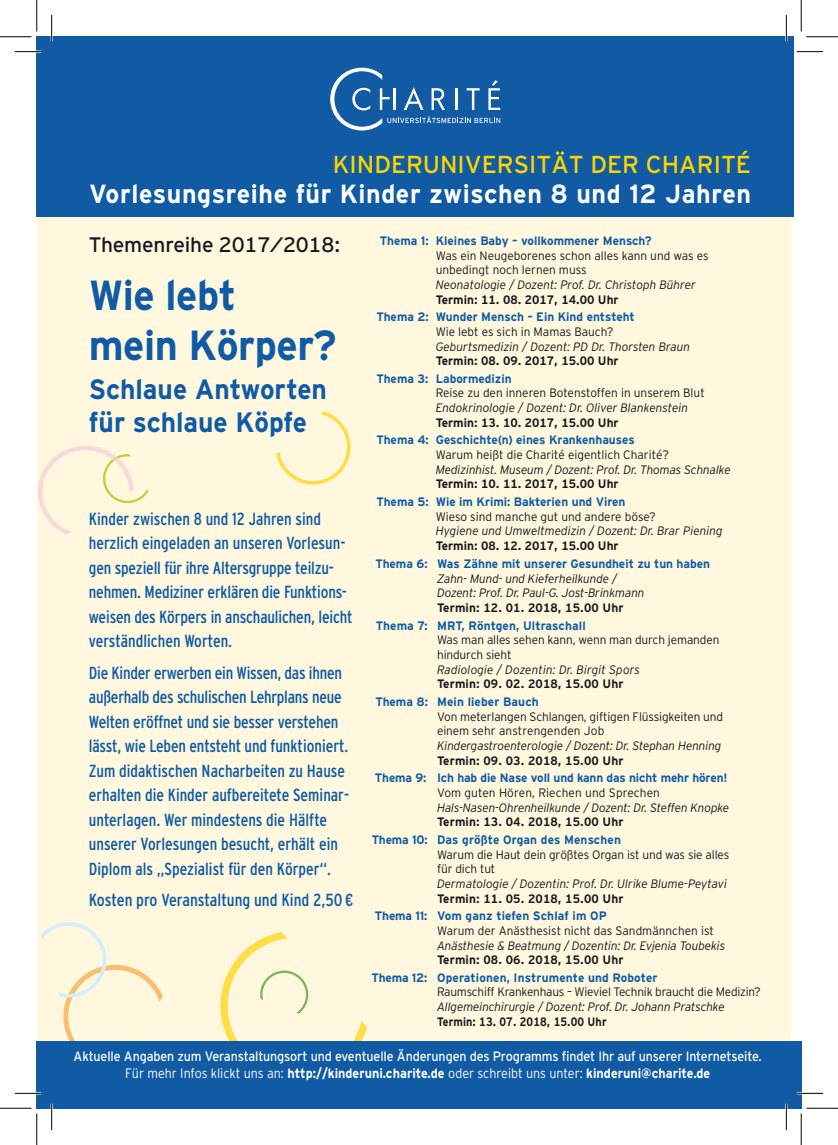
<style>
.page{position:relative;width:838px;height:1145px;background:#fff}
.page>*{position:absolute;margin:0;border:0;box-sizing:border-box;transform-origin:0 0}
.t1{font:700 42px/50.4px "Interstate";letter-spacing:-.01em;color:#105ba4;scale:.94 1}
.t2{font:700 28px/33.2px "Interstate";color:#105ba4;scale:.94 1}
.t3{font:700 26.25px "Interstate";letter-spacing:.025em;color:#fff;scale:.95 1}
.t4{font:24.5px "Interstate";color:#ffd500}
.t5{font:21px "Interstate Tab";letter-spacing:-.01em;color:#1a171c}
.t6{font:condensed 17.5px/24.5px "Interstate";letter-spacing:-.005em;color:#105ba4}
.t7{font:13.65px/17.5px "Interstate";letter-spacing:-.01em;color:#fff;text-align:center;scale:.92 1}
.t8{font:italic 300 12.25px/14.7px "Interstate";letter-spacing:-.01em;color:#1a171c}
.t9{font:300 12.25px/14.7px "Interstate";letter-spacing:-.01em;color:#1a171c}
.t10{font:700 12.25px "Interstate";color:#105ba4}
.t11{font:700 12.25px "Interstate Tab";letter-spacing:.01em;color:#1a171c}
.t12{font:italic 300 12.25px "Interstate";letter-spacing:.01em;color:#1a171c}
.t13{font:300 12.25px "Interstate";letter-spacing:.01em;color:#1a171c}
.t14{font:700 12.25px "Interstate Tab";letter-spacing:.01em;color:#1a171c;scale:.88 1}
.s1{font-weight:300}
.s2{font-weight:700}
</style>
<div class="page">
<div style="left:37px;top:127px;width:753px;height:957px;background:#fff8df"></div>
<svg style="left:40px;top:922px;width:123px;height:119px"></svg>
<svg style="left:220px;top:932px;width:147px;height:109px"></svg>
<div style="left:37px;top:37px;width:756px;height:180px;background:#105ba4"></div>
<div style="left:37px;top:1041px;width:764px;height:67px;background:#105ba4"></div>
<svg style="left:38px;top:446px;width:110px;height:89px"></svg>
<svg style="left:330px;top:68px;width:170px;height:63px"></svg>
<svg style="left:276px;top:411px;width:75px;height:74px"></svg>
<hr style="left:15px;top:51px;width:26px;height:2px;background:#fff">
<hr style="left:15px;top:1092px;width:26px;height:2px;background:#fff">
<hr style="left:796px;top:1092px;width:27px;height:2px;background:#fff">
<hr style="left:51px;top:15px;width:2px;height:26px;background:#fff">
<hr style="left:51px;top:1104px;width:2px;height:26px;background:#fff">
<hr style="left:785px;top:15px;width:2px;height:26px;background:#fff">
<hr style="left:785px;top:1104px;width:2px;height:26px;background:#fff">
<svg style="left:15px;top:51px;width:26px;height:1px"></svg>
<svg style="left:796px;top:51px;width:27px;height:1px"></svg>
<svg style="left:15px;top:1093px;width:26px;height:1px"></svg>
<svg style="left:796px;top:1093px;width:27px;height:1px"></svg>
<svg style="left:51px;top:15px;width:1px;height:26px"></svg>
<svg style="left:51px;top:1104px;width:1px;height:26px"></svg>
<svg style="left:786px;top:15px;width:1px;height:26px"></svg>
<svg style="left:786px;top:1104px;width:1px;height:26px"></svg>
<hr style="left:0;top:36px;width:32px;height:1px;background:#000">
<hr style="left:806px;top:36px;width:31px;height:1px;background:#000">
<hr style="left:0;top:1108px;width:32px;height:1px;background:#000">
<hr style="left:806px;top:1108px;width:31px;height:1px;background:#000">
<hr style="left:36px;top:0;width:1px;height:31px;background:#000">
<hr style="left:36px;top:1113px;width:1px;height:32px;background:#000">
<hr style="left:800px;top:0;width:1px;height:31px;background:#000">
<hr style="left:800px;top:1113px;width:1px;height:32px;background:#000">
<h3 class="t4" style="left:333px;top:150px;width:419px">KINDERUNIVERSITÄT DER CHARITÉ</h3>
<h3 class="t3" style="left:89px;top:180px;width:698px">Vorlesungsreihe für Kinder zwischen 8 und 12 Jahren</h3>
<p class="t5" style="left:89px;top:233px;width:253px">Themenreihe 2017/2018:</p>
<h1 class="t1" style="left:89px;top:269px;width:265px">Wie lebt<br>mein Körper?</h1>
<h2 class="t2" style="left:89px;top:372px;width:255px">Schlaue Antworten für schlaue Köpfe</h2>
<p class="t6" style="left:89px;top:506px;width:265px">Kinder zwischen 8 und 12 Jahren sind herzlich eingeladen an unseren Vorlesun&shy;gen speziell für ihre Altersgruppe teilzu&shy;nehmen. Mediziner erklären die Funktions&shy;weisen des Körpers in anschaulichen, leicht verständlichen Worten.</p>
<p class="t6" style="left:89px;top:660px;width:262px">Die Kinder erwerben ein Wissen, das ihnen außerhalb des schulischen Lehrplans neue Welten eröffnet und sie besser verstehen lässt, wie Leben entsteht und funktioniert.<br>Zum didaktischen Nacharbeiten zu Hause erhalten die Kinder aufbereitete Seminar&shy;unterlagen. Wer mindestens die Hälfte unserer Vorlesungen besucht, erhält ein Diplom als „Spezialist für den Körper“.</p>
<p class="t6" style="left:89px;top:888px;width:266px">Kosten pro Veranstaltung und Kind 2,50 €</p>
<p class="t10" style="left:380px;top:234px;width:273px">Thema 1: Kleines Baby – vollkommener Mensch?</p>
<p class="t9" style="left:435px;top:248px;width:274px">Was ein Neugeborenes schon alles kann und was es unbedingt noch lernen muss</p>
<p class="t8" style="left:435px;top:277px;width:261px">Neonatologie / Dozent: Prof. Dr. Christoph Bührer</p>
<p class="t11" style="left:435px;top:292px;width:184px">Termin: 11. 08. 2017, 14.00 Uhr</p>
<p class="t10" style="left:376px;top:310px;width:260px">Thema 2: Wunder Mensch – Ein Kind entsteht</p>
<p class="t9" style="left:435px;top:324px;width:179px">Wie lebt es sich in Mamas Bauch?</p>
<p class="t8" style="left:435px;top:339px;width:256px">Geburtsmedizin / Dozent: PD Dr. Thorsten Braun</p>
<p class="t11" style="left:435px;top:354px;width:184px">Termin: 08. 09. 2017, 15.00 Uhr</p>
<p class="t10" style="left:376px;top:372px;width:137px">Thema 3: Labormedizin</p>
<p class="t9" style="left:435px;top:386px;width:270px">Reise zu den inneren Botenstoffen in unserem Blut</p>
<p class="t8" style="left:435px;top:400px;width:254px">Endokrinologie / Dozent: Dr. Oliver Blankenstein</p>
<p class="t11" style="left:435px;top:416px;width:184px">Termin: 13. 10. 2017, 15.00 Uhr</p>
<p class="t10" style="left:376px;top:433px;width:260px">Thema 4: Geschichte(n) eines Krankenhauses</p>
<p class="t9" style="left:435px;top:447px;width:235px">Warum heißt die Charité eigentlich Charité?</p>
<p class="t8" style="left:435px;top:462px;width:296px">Medizinhist. Museum / Dozent: Prof. Dr. Thomas Schnalke</p>
<p class="t11" style="left:435px;top:477px;width:184px">Termin: 10. 11. 2017, 15.00 Uhr</p>
<p class="t10" style="left:376px;top:495px;width:251px">Thema 5: Wie im Krimi: Bakterien und Viren</p>
<p class="t9" style="left:435px;top:509px;width:222px">Wieso sind manche gut und andere böse?</p>
<p class="t8" style="left:435px;top:524px;width:288px">Hygiene und Umweltmedizin / Dozent: Dr. Brar Piening</p>
<p class="t11" style="left:435px;top:539px;width:184px">Termin: 08. 12. 2017, 15.00 Uhr</p>
<p class="t10" style="left:375px;top:557px;width:336px">Thema 6: Was Zähne mit unserer Gesundheit zu tun haben</p>
<p class="t8" style="left:437px;top:571px;width:209px">Zahn- Mund- und Kieferheilkunde /<br>Dozent: Prof. Dr. Paul-G. Jost-Brinkmann</p>
<p class="t11" style="left:437px;top:601px;width:188px">Termin: 12. 01. 2018, 15.00 Uhr</p>
<p class="t10" style="left:375px;top:618px;width:211px">Thema 7: MRT, Röntgen, Ultraschall</p>
<p class="t9" style="left:437px;top:633px;width:284px">Was man alles sehen kann, wenn man durch jemanden hindurch sieht</p>
<p class="t12" style="left:437px;top:663px;width:204px">Radiologie / Dozentin: Dr. Birgit Spors</p>
<p class="t11" style="left:437px;top:677px;width:188px">Termin: 09. 02. 2018, 15.00 Uhr</p>
<p class="t10" style="left:375px;top:695px;width:165px">Thema 8: Mein lieber Bauch</p>
<p class="t9" style="left:437px;top:709px;width:287px">Von meterlangen Schlangen, giftigen Flüssigkeiten und einem sehr anstrengenden Job</p>
<p class="t8" style="left:437px;top:738px;width:286px">Kindergastroenterologie / Dozent: Dr. Stephan Henning</p>
<p class="t11" style="left:437px;top:754px;width:188px">Termin: 09. 03. 2018, 15.00 Uhr</p>
<p class="t10" style="left:375px;top:771px;width:354px">Thema 9: Ich hab die Nase voll und kann das nicht mehr hören!</p>
<p class="t13" style="left:437px;top:786px;width:224px">Vom guten Hören, Riechen und Sprechen</p>
<p class="t8" style="left:437px;top:800px;width:294px">Hals-Nasen-Ohrenheilkunde / Dozent: Dr. Steffen Knopke</p>
<p class="t11" style="left:437px;top:815px;width:188px">Termin: 13. 04. 2018, 15.00 Uhr</p>
<p class="t10" style="left:371px;top:833px;width:251px">Thema 10: Das größte Organ des Menschen</p>
<p class="t9" style="left:437px;top:847px;width:294px">Warum die Haut dein größtes Organ ist und was sie alles für dich tut</p>
<p class="t8" style="left:437px;top:876px;width:291px">Dermatologie / Dozentin: Prof. Dr. Ulrike Blume-Peytavi</p>
<p class="t11" style="left:437px;top:891px;width:188px">Termin: 11. 05. 2018, 15.00 Uhr</p>
<p class="t10" style="left:375px;top:909px;width:233px">Thema 11: Vom ganz tiefen Schlaf im OP</p>
<p class="t9" style="left:437px;top:923px;width:278px">Warum der Anästhesist nicht das Sandmännchen ist</p>
<p class="t8" style="left:437px;top:938px;width:290px">Anästhesie &amp; Beatmung / Dozentin: Dr. Evjenia Toubekis</p>
<p class="t11" style="left:437px;top:953px;width:188px">Termin: 08. 06. 2018, 15.00 Uhr</p>
<p class="t10" style="left:371px;top:971px;width:287px">Thema 12: Operationen, Instrumente und Roboter</p>
<p class="t9" style="left:437px;top:985px;width:325px">Raumschiff Krankenhaus – Wieviel Technik braucht die Medizin?</p>
<p class="t8" style="left:437px;top:999px;width:289px">Allgemeinchirurgie / Dozent: Prof. Dr. Johann Pratschke</p>
<p class="t14" style="left:437px;top:1015px;width:194px">Termin: 13. 07. 2018, 15.00 Uhr</p>
<p class="t7" style="left:74px;top:1047px;width:749px">Aktuelle Angaben zum Veranstaltungsort und eventuelle Änderungen des Programms findet Ihr auf unserer Internetseite.<br><span class="s1">Für mehr Infos klickt uns an:</span> <span class="s2">http://kinderuni.charite.de</span> <span class="s1">oder schreibt uns unter:</span> <span class="s2">kinderuni@charite.de</span></p>
</div>
